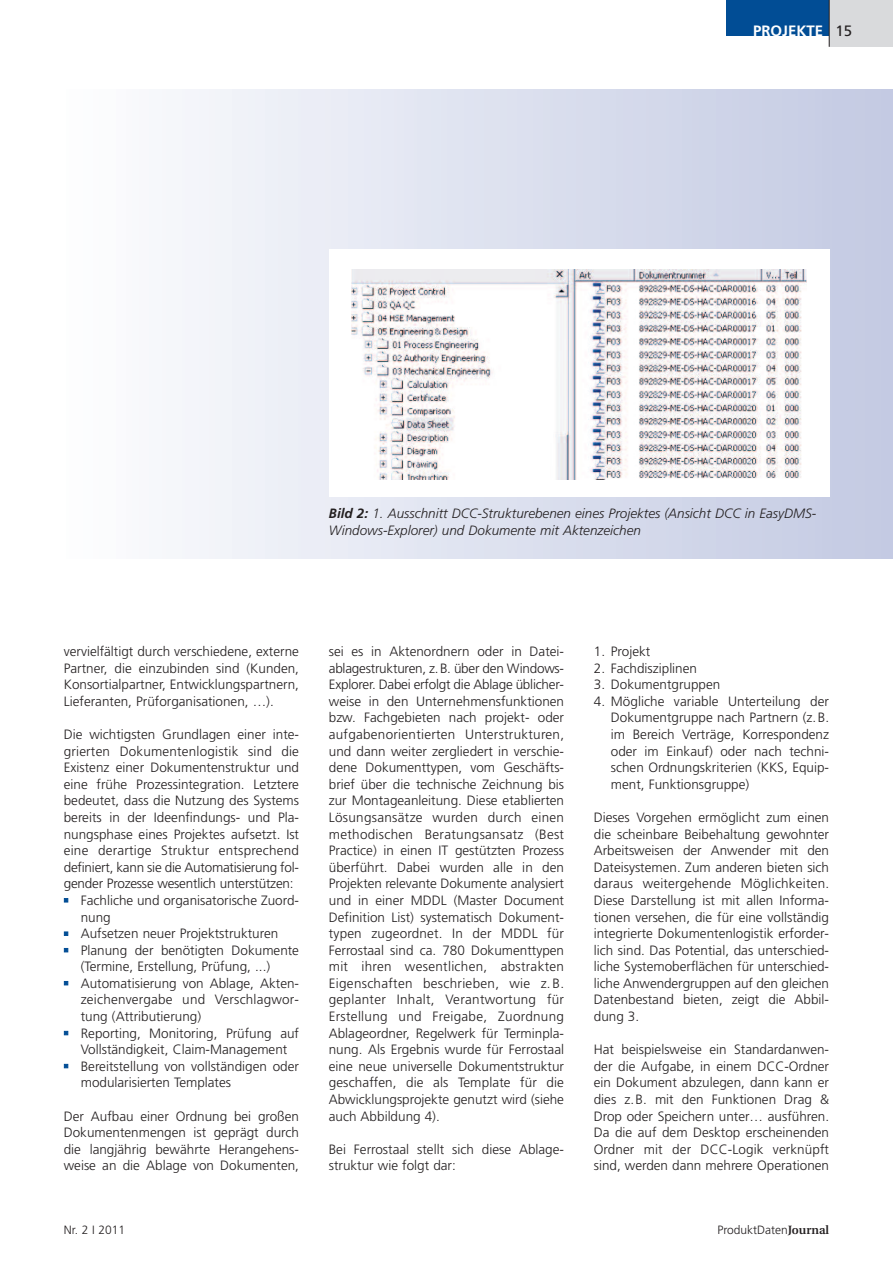
<style>
.page{position:relative;width:893px;height:1263px;background:#fff}
.page>*{position:absolute;margin:0;border:0;box-sizing:border-box;transform-origin:0 0}
.t1{font:700 15px "Frutiger";color:#fff}
.t2{font:300 13.5px/16.6px "Frutiger";color:#231f20;text-align:justify}
.t3{font:italic 300 13.5px/16.6px "Frutiger";color:#231f20}
.t4{font:300 12px "Frutiger";color:#231f20}
.s1{font-weight:400;color:#231f20}
.s2{font-weight:700}
.s3{font-family:"Utopia";font-weight:600}
</style>
<div class="page">
<div style="left:64px;top:89px;width:829px;height:469px;background:linear-gradient(to right,#fdfdfe,#c3c9e2)"></div>
<div style="left:829px;top:0;width:64px;height:47px;background:#d9dadc"></div>
<div style="left:726px;top:0;width:103px;height:36px;background:#014d95"></div>
<hr style="left:829px;top:0;width:1px;height:47px;background:#231f20">
<div style="left:329px;top:250px;width:500px;height:247px;background:#fff"></div>
<img style="left:351px;top:270px;width:455px;height:209px">
<p class="t1" style="left:753px;top:25px;width:101px">PROJEKTE <span class="s1">15</span></p>
<p class="t3" style="left:329px;top:506px;width:489px"><span class="s2">Bild 2:</span> 1. Ausschnitt DCC-Strukturebenen eines Projektes (Ansicht DCC in EasyDMS-<br>Windows-Explorer) und Dokumente mit Aktenzeichen</p>
<p class="t2" style="left:64px;top:644px;width:237px">vervielfältigt durch verschiedene, externe Partner, die einzubinden sind (Kunden, Konsortialpartner, Entwicklungspartnern, Lieferanten, Prüforganisationen, …).</p>
<p class="t2" style="left:64px;top:727px;width:237px">Die wichtigsten Grundlagen einer inte&shy;grierten Dokumentenlogistik sind die Existenz einer Dokumentenstruktur und eine frühe Prozessintegration. Letztere bedeutet, dass die Nutzung des Systems bereits in der Ideenfindungs- und Pla&shy;nungsphase eines Projektes aufsetzt. Ist eine derartige Struktur entsprechend definiert, kann sie die Automatisierung fol&shy;gender Prozesse wesentlich unterstützen:</p>
<p class="t2" style="left:81px;top:893px;width:220px;text-indent:-17px"><sup>■</sup> Fachliche und organisatorische Zuord&shy;nung</p>
<p class="t2" style="left:64px;top:926px;width:216px"><sup>■</sup> Aufsetzen neuer Projektstrukturen</p>
<p class="t2" style="left:81px;top:943px;width:220px;text-indent:-17px"><sup>■</sup> Planung der benötigten Dokumente (Termine, Erstellung, Prüfung, ...)</p>
<p class="t2" style="left:81px;top:976px;width:220px;text-indent:-17px"><sup>■</sup> Automatisierung von Ablage, Akten&shy;zeichenvergabe und Verschlagwor&shy;tung (Attributierung)</p>
<p class="t2" style="left:64px;top:1026px;width:237px;text-align:center"><sup>■</sup> Reporting, Monitoring, Prüfung auf<br>Vollständigkeit, Claim-Management</p>
<p class="t2" style="left:81px;top:1059px;width:220px;text-indent:-17px"><sup>■</sup> Bereitstellung von vollständigen oder modularisierten Templates</p>
<p class="t2" style="left:64px;top:1108px;width:237px">Der Aufbau einer Ordnung bei großen Dokumentenmengen ist geprägt durch die langjährig bewährte Herangehens&shy;weise an die Ablage von Dokumenten,</p>
<p class="t2" style="left:329px;top:644px;width:237px">sei es in Aktenordnern oder in Datei&shy;ablagestrukturen, z.B. über den Windows-Explorer. Dabei erfolgt die Ablage üblicher&shy;weise in den Unternehmensfunktionen bzw. Fachgebieten nach projekt- oder aufgabenorientierten Unterstrukturen, und dann weiter zergliedert in verschie&shy;dene Dokumenttypen, vom Geschäfts&shy;brief über die technische Zeichnung bis zur Montageanleitung. Diese etablierten Lösungsansätze wurden durch einen methodischen Beratungsansatz (Best Practice) in einen IT gestützten Prozess überführt. Dabei wurden alle in den Projekten relevante Dokumente analysiert und in einer MDDL (Master Document Definition List) systematisch Dokument&shy;typen zugeordnet. In der MDDL für Ferrostaal sind ca. 780 Dokumenttypen mit ihren wesentlichen, abstrakten Eigenschaften beschrieben, wie z.B. geplanter Inhalt, Verantwortung für Erstellung und Freigabe, Zuordnung Ablageordner, Regelwerk für Terminpla&shy;nung. Als Ergebnis wurde für Ferrostaal eine neue universelle Dokumentstruktur geschaffen, die als Template für die Abwicklungsprojekte genutzt wird (siehe auch Abbildung 4).</p>
<p class="t2" style="left:329px;top:1142px;width:237px">Bei Ferrostaal stellt sich diese Ablage&shy;struktur wie folgt dar:</p>
<p class="t2" style="left:594px;top:644px;width:58px">1. Projekt</p>
<p class="t2" style="left:594px;top:661px;width:105px">2. Fachdisziplinen</p>
<p class="t2" style="left:594px;top:677px;width:128px">3. Dokumentgruppen</p>
<p class="t2" style="left:611px;top:694px;width:220px;text-indent:-17px">4. Mögliche variable Unterteilung der Dokumentgruppe nach Partnern (z.B. im Bereich Verträge, Korrespondenz oder im Einkauf) oder nach techni&shy;schen Ordnungskriterien (KKS, Equip&shy;ment, Funktionsgruppe)</p>
<p class="t2" style="left:594px;top:810px;width:237px">Dieses Vorgehen ermöglicht zum einen die scheinbare Beibehaltung gewohnter Arbeitsweisen der Anwender mit den Dateisystemen. Zum anderen bieten sich daraus weitergehende Möglichkeiten.<br>Diese Darstellung ist mit allen Informa&shy;tionen versehen, die für eine vollständig integrierte Dokumentenlogistik erforder&shy;lich sind. Das Potential, das unterschied&shy;liche Systemoberflächen für unterschied&shy;liche Anwendergruppen auf den gleichen Datenbestand bieten, zeigt die Abbil&shy;dung 3.</p>
<p class="t2" style="left:594px;top:1042px;width:237px">Hat beispielsweise ein Standardanwen&shy;der die Aufgabe, in einem DCC-Ordner ein Dokument abzulegen, dann kann er dies z.B. mit den Funktionen Drag &amp; Drop oder Speichern unter… ausführen.<br>Da die auf dem Desktop erscheinenden Ordner mit der DCC-Logik verknüpft sind, werden dann mehrere Operationen</p>
<p class="t4" style="left:64px;top:1225px;width:63px">Nr. 2 I 2011</p>
<p class="t4" style="left:717px;top:1225px;width:113px">ProduktDaten<span class="s3">Journal</span></p>
</div>
